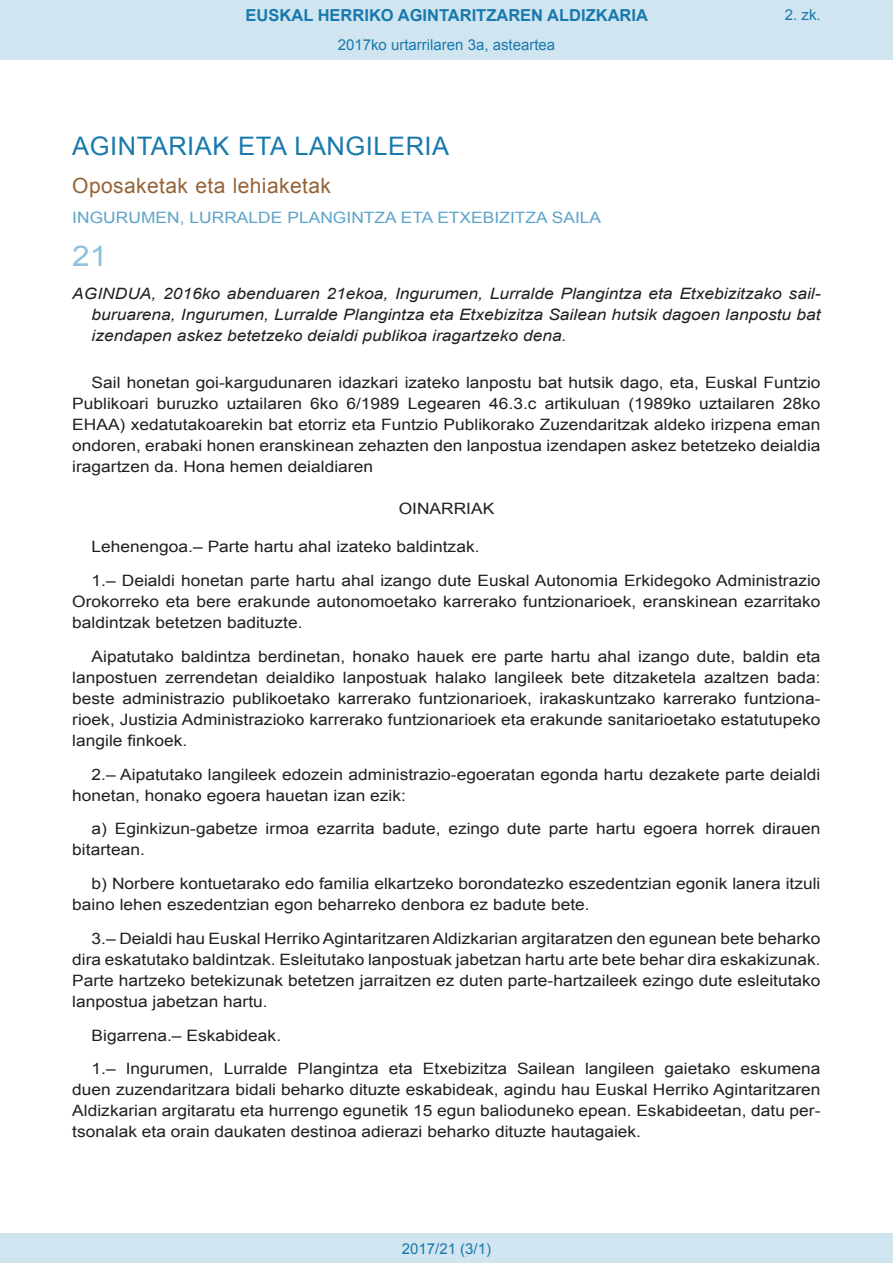
<style>
.page{position:relative;width:893px;height:1263px;background:#fff}
.page>*{position:absolute;margin:0;border:0;box-sizing:border-box;transform-origin:0 0}
.BOPVOrden{font:28.5px "Arial";color:#90c0db;scale:1.11 1}
.BOPVSeccion{font:25.5px "Arial";letter-spacing:.02em;color:#1879ad}
.BOPVSubseccion{font:21px "Arial";letter-spacing:.02em;color:#956338}
.t1{font:700 16.5px "Arial";color:#1879ad}
.BOPVDetalle{font:15.6px/21px "Arial";color:#231f20;text-align:justify;scale:1.11 1}
.BOPVTitulo{font:italic 15.6px/21px "Arial";color:#231f20;text-align:justify;scale:1.11 1}
.BOPVOrganismo{font:15.6px "Arial";letter-spacing:.005em;color:#5ea4ca;scale:1.11 1}
.BOPVClave{font:15.6px "Arial";color:#231f20;scale:1.11 1}
.Paginacion_Centro{font:15px "Arial";color:#1879ad}
</style>
<div class="page">
<div style="left:0;top:0;width:893px;height:60px;background:#d0e5f0"></div>
<div style="left:0;top:1233px;width:893px;height:30px;background:#d0e5f0"></div>
<p class="t1" style="left:246px;top:4px;width:404px">EUSKAL HERRIKO AGINTARITZAREN ALDIZKARIA</p>
<p class="Paginacion_Centro" style="left:338px;top:35px;width:219px">2017ko urtarrilaren 3a, asteartea</p>
<p class="Paginacion_Centro" style="left:785px;top:5px;width:37px">2. zk.</p>
<p class="BOPVSeccion" style="left:72px;top:129px;width:378px">AGINTARIAK ETA LANGILERIA</p>
<p class="BOPVSubseccion" style="left:72px;top:171px;width:260px">Oposaketak eta lehiaketak</p>
<p class="BOPVOrganismo" style="left:72px;top:207px;width:478px">INGURUMEN, LURRALDE PLANGINTZA ETA ETXEBIZITZA SAILA</p>
<p class="BOPVOrden" style="left:72px;top:237px;width:33px">21</p>
<p class="BOPVTitulo" style="left:92px;top:284px;width:658px;text-indent:-19px">AGINDUA, 2016ko abenduaren 21ekoa, Ingurumen, Lurralde Plangintza eta Etxebizitzako sail&shy;buruarena, Ingurumen, Lurralde Plangintza eta Etxebizitza Sailean hutsik dagoen lanpostu bat izendapen askez betetzeko deialdi publikoa iragartzeko dena.</p>
<p class="BOPVDetalle" style="left:72px;top:372px;width:676px;text-indent:19px">Sail honetan goi-kargudunaren idazkari izateko lanpostu bat hutsik dago, eta, Euskal Funtzio Publikoari buruzko uztailaren 6ko 6/1989 Legearen 46.3.c artikuluan (1989ko uztailaren 28ko EHAA) xedatutakoarekin bat etorriz eta Funtzio Publikorako Zuzendaritzak aldeko irizpena eman ondoren, erabaki honen eranskinean zehazten den lanpostua izendapen askez betetzeko deialdia iragartzen da. Hona hemen deialdiaren</p>
<p class="BOPVClave" style="left:399px;top:498px;width:88px">OINARRIAK</p>
<p class="BOPVDetalle" style="left:92px;top:536px;width:351px">Lehenengoa.– Parte hartu ahal izateko baldintzak.</p>
<p class="BOPVDetalle" style="left:72px;top:570px;width:676px;text-indent:19px">1.– Deialdi honetan parte hartu ahal izango dute Euskal Autonomia Erkidegoko Administrazio Orokorreko eta bere erakunde autonomoetako karrerako funtzionarioek, eranskinean ezarritako baldintzak betetzen badituzte.</p>
<p class="BOPVDetalle" style="left:72px;top:646px;width:676px;text-indent:19px">Aipatutako baldintza berdinetan, honako hauek ere parte hartu ahal izango dute, baldin eta lanpostuen zerrendetan deialdiko lanpostuak halako langileek bete ditzaketela azaltzen bada: beste administrazio publikoetako karrerako funtzionarioek, irakaskuntzako karrerako funtziona&shy;rioek, Justizia Administrazioko karrerako funtzionarioek eta erakunde sanitarioetako estatutupeko langile finkoek.</p>
<p class="BOPVDetalle" style="left:72px;top:764px;width:676px;text-indent:19px">2.– Aipatutako langileek edozein administrazio-egoeratan egonda hartu dezakete parte deialdi honetan, honako egoera hauetan izan ezik:</p>
<p class="BOPVDetalle" style="left:72px;top:818px;width:676px;text-indent:19px">a) Eginkizun-gabetze irmoa ezarrita badute, ezingo dute parte hartu egoera horrek dirauen bitartean.</p>
<p class="BOPVDetalle" style="left:72px;top:873px;width:676px;text-indent:19px">b) Norbere kontuetarako edo familia elkartzeko borondatezko eszedentzian egonik lanera itzuli baino lehen eszedentzian egon beharreko denbora ez badute bete.</p>
<p class="BOPVDetalle" style="left:72px;top:928px;width:676px;text-indent:19px">3.– Deialdi hau Euskal Herriko Agintaritzaren Aldizkarian argitaratzen den egunean bete beharko dira eskatutako baldintzak. Esleitutako lanpostuak jabetzan hartu arte bete behar dira eskakizunak.<br>Parte hartzeko betekizunak betetzen jarraitzen ez duten parte-hartzaileek ezingo dute esleitutako lanpostua jabetzan hartu.</p>
<p class="BOPVDetalle" style="left:92px;top:1025px;width:172px">Bigarrena.– Eskabideak.</p>
<p class="BOPVDetalle" style="left:72px;top:1058px;width:676px;text-indent:19px">1.– Ingurumen, Lurralde Plangintza eta Etxebizitza Sailean langileen gaietako eskumena duen zuzendaritzara bidali beharko dituzte eskabideak, agindu hau Euskal Herriko Agintaritzaren Aldizkarian argitaratu eta hurrengo egunetik 15 egun balioduneko epean. Eskabideetan, datu per&shy;tsonalak eta orain daukaten destinoa adierazi beharko dituzte hautagaiek.</p>
<p class="Paginacion_Centro" style="left:402px;top:1238px;width:91px">2017/21 (3/1)</p>
</div>
